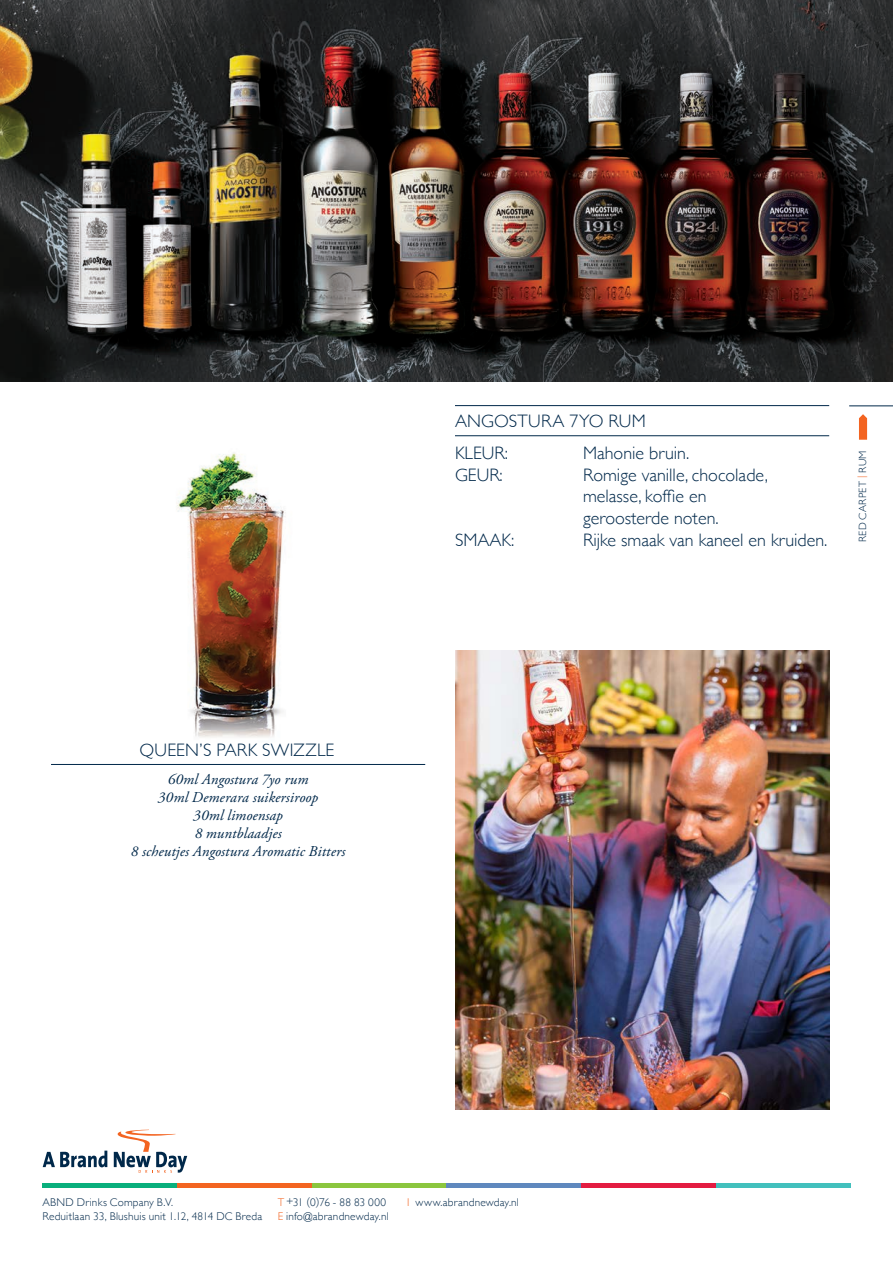
<style>
.page{position:relative;width:893px;height:1263px;background:#fff}
.page>*{position:absolute;margin:0;border:0;box-sizing:border-box;transform-origin:0 0}
.Titel_lijn-boven_ond{font:300 18px/21.6px "Gill Sans";color:#00284a}
.Ingredienten{font:italic 15px/18px "Adobe Garamond Pro";letter-spacing:.01em;color:#00284a;text-align:center}
.t1{font:300 11.25px "Gill Sans";letter-spacing:.015em;color:#00284a}
.t2{font:300 10.5px "Gill Sans";letter-spacing:.035em;color:#00284a}
.s1{color:#f36421}
</style>
<div class="page">
<div style="left:43px;top:1183px;width:134px;height:5px;background:#09af7c"></div>
<div style="left:177px;top:1183px;width:135px;height:5px;background:#f36421"></div>
<div style="left:312px;top:1183px;width:134px;height:5px;background:#8bc63e"></div>
<div style="left:446px;top:1183px;width:135px;height:5px;background:#5f88be"></div>
<div style="left:581px;top:1183px;width:135px;height:5px;background:#e31c41"></div>
<div style="left:716px;top:1183px;width:134px;height:5px;background:#42c0bd"></div>
<svg style="left:43px;top:1150px;width:64px;height:17px"></svg>
<svg style="left:114px;top:1130px;width:73px;height:43px"></svg>
<img style="left:0;top:0;width:893px;height:381px">
<img style="left:177px;top:453px;width:109px;height:285px">
<hr style="left:455px;top:405px;width:374px;height:1px;background:#00284a">
<hr style="left:455px;top:435px;width:374px;height:1px;background:#00284a">
<hr style="left:51px;top:764px;width:374px;height:1px;background:#00284a">
<img style="left:455px;top:651px;width:374px;height:458px">
<hr style="left:849px;top:406px;width:44px;height:1px;background:#00284a">
<svg style="left:859px;top:414px;width:8px;height:26px"></svg>
<p class="Titel_lijn-boven_ond" style="left:140px;top:738px;width:196px">QUEEN’S PARK SWIZZLE</p>
<p class="Ingredienten" style="left:131px;top:771px;width:216px">60ml Angostura 7yo rum<br>30ml Demerara suikersiroop<br>30ml limoensap<br>8 muntblaadjes<br>8 scheutjes Angostura Aromatic Bitters</p>
<p class="Titel_lijn-boven_ond" style="left:455px;top:409px;width:192px">ANGOSTURA 7YO RUM</p>
<p class="Titel_lijn-boven_ond" style="left:455px;top:442px;width:54px">KLEUR:</p>
<p class="Titel_lijn-boven_ond" style="left:583px;top:442px;width:108px">Mahonie bruin.</p>
<p class="Titel_lijn-boven_ond" style="left:455px;top:463px;width:49px">GEUR:</p>
<p class="Titel_lijn-boven_ond" style="left:583px;top:463px;width:186px">Romige vanille, chocolade, melasse, koffie en geroosterde noten.</p>
<p class="Titel_lijn-boven_ond" style="left:455px;top:528px;width:61px">SMAAK:</p>
<p class="Titel_lijn-boven_ond" style="left:583px;top:528px;width:246px">Rijke smaak van kaneel en kruiden.</p>
<p class="t2" style="left:854px;top:542px;width:93px;rotate:-90deg">RED CARPET <span class="s1">|</span> RUM</p>
<p class="t1" style="left:278px;top:1193px;width:110px"><span class="s1">T</span> +31 (0)76 - 88 83 000</p>
<p class="t1" style="left:278px;top:1207px;width:113px"><span class="s1">E</span> info@abrandnewday.nl</p>
<p class="t1" style="left:43px;top:1193px;width:132px">ABND Drinks Company B.V.</p>
<p class="t1" style="left:407px;top:1193px;width:114px"><span class="s1">I</span> www.abrandnewday.nl</p>
<p class="t1" style="left:43px;top:1207px;width:221px">Reduitlaan 33, Blushuis unit 1.12, 4814 DC Breda</p>
</div>
